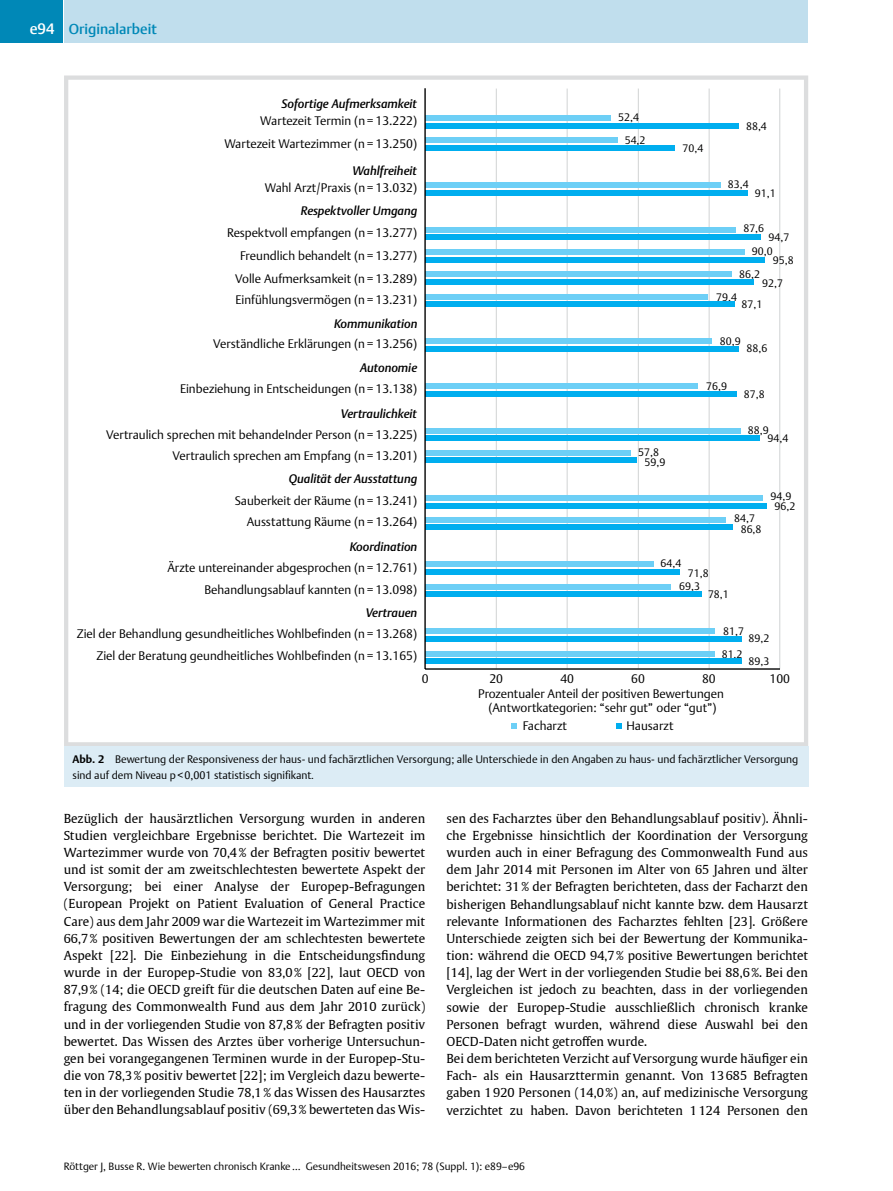
<style>
.page{position:relative;width:893px;height:1191px;background:#fff}
.page>*{position:absolute;margin:0;border:0;box-sizing:border-box;transform-origin:0 0}
.t1{font:500 14.25px "Thieme Argo 2011";color:#0088b7}
.t2{font:12.3px/17.1px "Thieme Gulliver 2011";color:#000;text-align:justify}
.t3{font:300 12.3px/22.5px "Thieme Argo 2011";color:#000;text-align:right}
.t4{font:italic 500 12.3px "Thieme Argo 2011";color:#000}
.t5{font:300 10.8px/15.3px "Thieme Argo 2011";color:#000}
.t6{font:300 10.65px/14px "Thieme Argo 2011";color:#000}
.t7{font:300 10.5px "Thieme Argo 2011";color:#000}
.s1{font-size:15px;color:#fff}
.s2{font-weight:700}
.s3{font-style:italic}
</style>
<div class="page">
<div style="left:64px;top:0;width:744px;height:43px;background:#c0deed"></div>
<div style="left:0;top:0;width:63px;height:43px;background:#0088b7"></div>
<svg style="left:64px;top:75px;width:744px;height:671px"></svg>
<div style="left:64px;top:746px;width:744px;height:41px;background:#dcecf5"></div>
<p class="t1" style="left:30px;top:20px;width:129px"><span class="s1">e94</span> Originalarbeit</p>
<p class="t4" style="left:282px;top:95px;width:137px">Sofortige Aufmerksamkeit</p>
<p class="t3" style="left:224px;top:109px;width:194px;line-height:23px">Wartezeit Termin (n =13.222)<br>Wartezeit Wartezimmer (n =13.250)</p>
<p class="t3" style="left:265px;top:177px;width:154px">Wahl Arzt/Praxis (n =13.032)</p>
<p class="t3" style="left:227px;top:221px;width:192px">Respektvoll empfangen (n=13.277)<br>Freundlich behandelt (n =13.277)<br>Volle Aufmerksamkeit (n =13.289)<br>Einfühlungsvermögen (n =13.231)</p>
<p class="t3" style="left:213px;top:332px;width:206px">Verständliche Erklärungen (n =13.256)</p>
<p class="t3" style="left:180px;top:377px;width:239px">Einbeziehung in Entscheidungen (n=13.138)</p>
<p class="t3" style="left:106px;top:423px;width:313px;line-height:21.9px">Vertraulich sprechen mit behandeInder Person (n =13.225)<br>Vertraulich sprechen am Empfang (n =13.201)</p>
<p class="t3" style="left:235px;top:489px;width:184px;line-height:21.3px">Sauberkeit der Räume (n =13.241)<br>Ausstattung Räume (n =13.264)</p>
<p class="t3" style="left:167px;top:556px;width:251px;line-height:21.9px">Ärzte untereinander abgesprochen (n =12.761)<br>Behandlungsablauf kannten (n = 13.098)</p>
<p class="t3" style="left:77px;top:622px;width:342px;line-height:22px">Ziel der Behandlung gesundheitliches Wohlbefinden (n =13.268)<br>Ziel der Beratung geundheitliches Wohlbefinden (n =13.165)</p>
<p class="t4" style="left:352px;top:162px;width:66px">Wahlfreiheit</p>
<p class="t4" style="left:301px;top:203px;width:118px">Respektvoller Umgang</p>
<p class="t4" style="left:334px;top:316px;width:85px">Kommunikation</p>
<p class="t4" style="left:360px;top:359px;width:59px">Autonomie</p>
<p class="t4" style="left:341px;top:405px;width:78px">Vertraulichkeit</p>
<p class="t4" style="left:289px;top:470px;width:130px">Qualität der Ausstattung</p>
<p class="t4" style="left:350px;top:539px;width:69px">Koordination</p>
<p class="t4" style="left:366px;top:604px;width:53px">Vertrauen</p>
<p class="t6" style="left:618px;top:110px;width:22px">52,4</p>
<p class="t6" style="left:625px;top:133px;width:22px">54,2</p>
<p class="t6" style="left:638px;top:446px;width:29px;line-height:10.4px;text-align:center">57,8<br>59,9</p>
<p class="t6" style="left:683px;top:141px;width:22px">70,4</p>
<p class="t6" style="left:746px;top:119px;width:22px">88,4</p>
<p class="t6" style="left:728px;top:177px;width:22px">83,4</p>
<p class="t6" style="left:755px;top:186px;width:22px">91,1</p>
<p class="t6" style="left:743px;top:221px;width:22px">87,6</p>
<p class="t6" style="left:752px;top:230px;width:39px;text-indent:17px">94,7<br>90,0</p>
<p class="t6" style="left:773px;top:253px;width:22px">95,8</p>
<p class="t6" style="left:739px;top:266px;width:22px">86,2</p>
<p class="t6" style="left:762px;top:276px;width:22px">92,7</p>
<p class="t6" style="left:716px;top:289px;width:22px">79,4</p>
<p class="t6" style="left:742px;top:297px;width:22px">87,1</p>
<p class="t6" style="left:720px;top:333px;width:22px">80,9</p>
<p class="t6" style="left:747px;top:341px;width:22px">88,6</p>
<p class="t6" style="left:706px;top:378px;width:22px">76,9</p>
<p class="t6" style="left:744px;top:386px;width:22px">87,8</p>
<p class="t6" style="left:767px;top:425px;width:22px;line-height:8.7px;text-indent:-20px">88,9<br>94,4</p>
<p class="t6" style="left:734px;top:513px;width:29px;line-height:10.2px;text-align:center">84,7<br>86,8</p>
<p class="t6" style="left:770px;top:491px;width:27px;line-height:9.8px;text-align:center">94,9<br>96,2</p>
<p class="t6" style="left:660px;top:556px;width:22px">64,4</p>
<p class="t6" style="left:679px;top:566px;width:31px;line-height:13.5px;text-indent:9px">71,8<br>69,3</p>
<p class="t6" style="left:708px;top:587px;width:22px">78,1</p>
<p class="t6" style="left:723px;top:623px;width:22px">81,7</p>
<p class="t6" style="left:748px;top:631px;width:22px">89,2</p>
<p class="t6" style="left:722px;top:646px;width:22px">81,2</p>
<p class="t6" style="left:748px;top:654px;width:22px">89,3</p>
<p class="t3" style="left:422px;top:667px;width:8px">0</p>
<p class="t3" style="left:489px;top:667px;width:15px">20</p>
<p class="t3" style="left:560px;top:667px;width:15px">40</p>
<p class="t3" style="left:631px;top:667px;width:15px">60</p>
<p class="t3" style="left:702px;top:667px;width:15px">80</p>
<p class="t3" style="left:769px;top:667px;width:22px">100</p>
<p class="t3" style="left:478px;top:685px;width:247px;line-height:14.7px;text-align:center">Prozentualer Anteil der positiven Bewertungen (Antwortkategorien: “sehr gut” oder “gut”)</p>
<p class="t3" style="left:523px;top:714px;width:46px">Facharzt</p>
<p class="t3" style="left:627px;top:714px;width:48px">Hausarzt</p>
<p class="t5" style="left:73px;top:751px;width:727px"><span class="s2">Abb. 2</span> Bewertung der Responsiveness der haus- und fachärztlichen Versorgung; alle Unterschiede in den Angaben zu haus- und fachärztlicher Versorgung sind auf dem Niveau p&lt;0,001 statistisch signifikant<span class="s3">.</span></p>
<p class="t2" style="left:64px;top:809px;width:363px">Bezüglich der hausärztlichen Versorgung wurden in anderen Studien vergleichbare Ergebnisse berichtet. Die Wartezeit im Wartezimmer wurde von 70,4% der Befragten positiv bewertet und ist somit der am zweitschlechtesten bewertete Aspekt der Versorgung; bei einer Analyse der Europep-Befragungen (European Projekt on Patient Evaluation of General Practice Care) aus dem Jahr 2009 war die Wartezeit im Wartezimmer mit 66,7% positiven Bewertungen der am schlechtesten bewertete Aspekt [22]. Die Einbeziehung in die Entscheidungsfindung wurde in der Europep-Studie von 83,0% [22], laut OECD von 87,9% (14; die OECD greift für die deutschen Daten auf eine Be&shy;fragung des Commonwealth Fund aus dem Jahr 2010 zurück) und in der vorliegenden Studie von 87,8% der Befragten positiv bewertet. Das Wissen des Arztes über vorherige Untersuchun&shy;gen bei vorangegangenen Terminen wurde in der Europep-Stu&shy;die von 78,3% positiv bewertet [22]; im Vergleich dazu bewerte&shy;ten in der vorliegenden Studie 78,1% das Wissen des Hausarztes über den Behandlungsablauf positiv (69,3% bewerteten das Wis-</p>
<p class="t2" style="left:446px;top:809px;width:363px;text-align:left">sen des Facharztes über den Behandlungsablauf positiv). Ähnli&shy;che Ergebnisse hinsichtlich der Koordination der Versorgung wurden auch in einer Befragung des Commonwealth Fund aus dem Jahr 2014 mit Personen im Alter von 65 Jahren und älter berichtet: 31% der Befragten berichteten, dass der Facharzt den bisherigen Behandlungsablauf nicht kannte bzw. dem Hausarzt relevante Informationen des Facharztes fehlten [23]. Größere Unterschiede zeigten sich bei der Bewertung der Kommunika&shy;tion: während die OECD 94,7% positive Bewertungen berichtet [14], lag der Wert in der vorliegenden Studie bei 88,6%. Bei den Vergleichen ist jedoch zu beachten, dass in der vorliegenden sowie der Europep-Studie ausschließlich chronisch kranke Personen befragt wurden, während diese Auswahl bei den OECD-Daten nicht getroffen wurde.<br>Bei dem berichteten Verzicht auf Versorgung wurde häufiger ein Fach- als ein Hausarzttermin genannt. Von 13685 Befragten gaben 1920 Personen (14,0%) an, auf medizinische Versorgung verzichtet zu haben. Davon berichteten 1124 Personen den</p>
<p class="t7" style="left:64px;top:1159px;width:463px">Röttger J, Busse R. Wie bewerten chronisch Kranke… Gesundheitswesen 2016; 78 (Suppl. 1): e89–e96</p>
</div>
